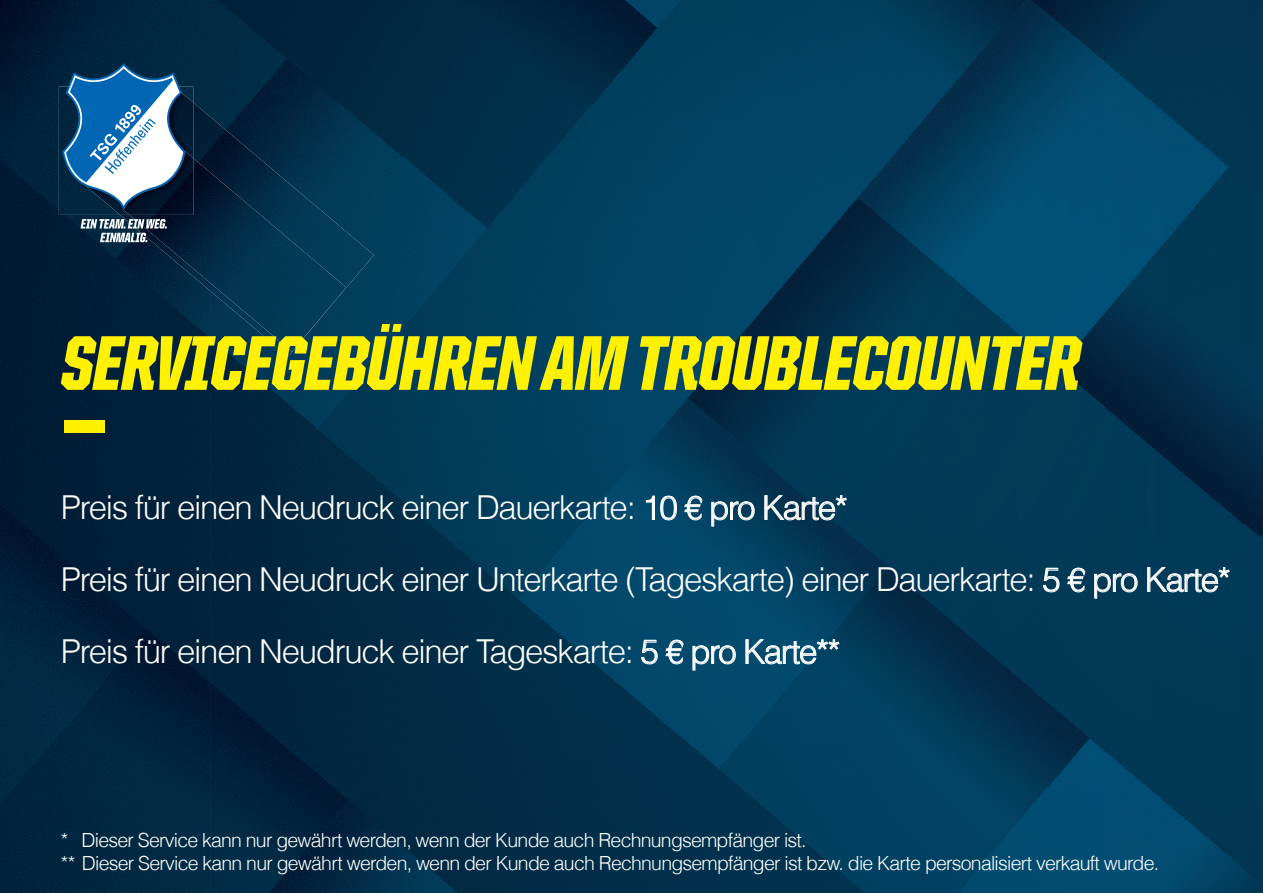
<style>
.page{position:relative;width:1263px;height:893px;background:#fff}
.page>*{position:absolute;margin:0;border:0;box-sizing:border-box;transform-origin:0 0}
.t1{font:900 77.7px "United Italic Cond";letter-spacing:-.02em;color:#fff101}
.t2{font:300 33px/72px "Helvetica LT Com";letter-spacing:-.04em;color:#fff}
.t3{font:300 19.5px/23.4px "Helvetica LT Com";letter-spacing:-.04em;color:#fff}
</style>
<div class="page">
<img style="left:0;top:0;width:789px;height:104px">
<img style="left:789px;top:0;width:474px;height:893px">
<img style="left:0;top:104px;width:105px;height:789px">
<img style="left:374px;top:104px;width:416px;height:53px">
<img style="left:374px;top:157px;width:416px;height:53px">
<img style="left:105px;top:215px;width:105px;height:678px">
<img style="left:316px;top:210px;width:474px;height:683px">
<img style="left:210px;top:357px;width:53px;height:536px">
<img style="left:263px;top:357px;width:53px;height:536px">
<svg style="left:646px;top:495px;width:31px;height:26px"></svg>
<svg style="left:684px;top:495px;width:19px;height:26px"></svg>
<svg style="left:711px;top:501px;width:44px;height:26px"></svg>
<svg style="left:764px;top:495px;width:83px;height:26px;background:#3f657b"></svg>
<svg style="left:1043px;top:568px;width:17px;height:25px"></svg>
<svg style="left:1067px;top:567px;width:19px;height:26px"></svg>
<svg style="left:1094px;top:573px;width:44px;height:26px"></svg>
<svg style="left:1147px;top:567px;width:83px;height:26px;background:#3e6980"></svg>
<svg style="left:641px;top:640px;width:17px;height:25px"></svg>
<svg style="left:665px;top:639px;width:19px;height:26px"></svg>
<svg style="left:692px;top:645px;width:44px;height:26px"></svg>
<svg style="left:745px;top:639px;width:95px;height:26px;background:#3c728d"></svg>
<img style="left:120px;top:84px;width:254px;height:273px">
<img style="left:129px;top:158px;width:217px;height:194px">
<img style="left:85px;top:86px;width:108px;height:129px">
<img style="left:124px;top:151px;width:69px;height:64px">
<svg style="left:61px;top:62px;width:125px;height:150px"></svg>
<svg style="left:81px;top:219px;width:86px;height:23px"></svg>
<div style="left:64px;top:420px;width:41px;height:13px;background:#fff101"></div>
<h1 class="t1" style="left:61px;top:322px;width:1020px">SERVICEGEBÜHREN AM TROUBLECOUNTER</h1>
<h2 class="t2" style="left:61px;top:471px;width:1171px">Preis für einen Neudruck einer Dauerkarte: 10 € pro Karte*<br>Preis für einen Neudruck einer Unterkarte (Tageskarte) einer Dauerkarte: 5 € pro Karte*<br>Preis für einen Neudruck einer Tageskarte: 5 € pro Karte**</h2>
<p class="t3" style="left:61px;top:828px;width:1100px">* Dieser Service kann nur gewährt werden, wenn der Kunde auch Rechnungsempfänger ist.<br>** Dieser Service kann nur gewährt werden, wenn der Kunde auch Rechnungsempfänger ist bzw. die Karte personalisiert verkauft wurde.</p>
</div>
